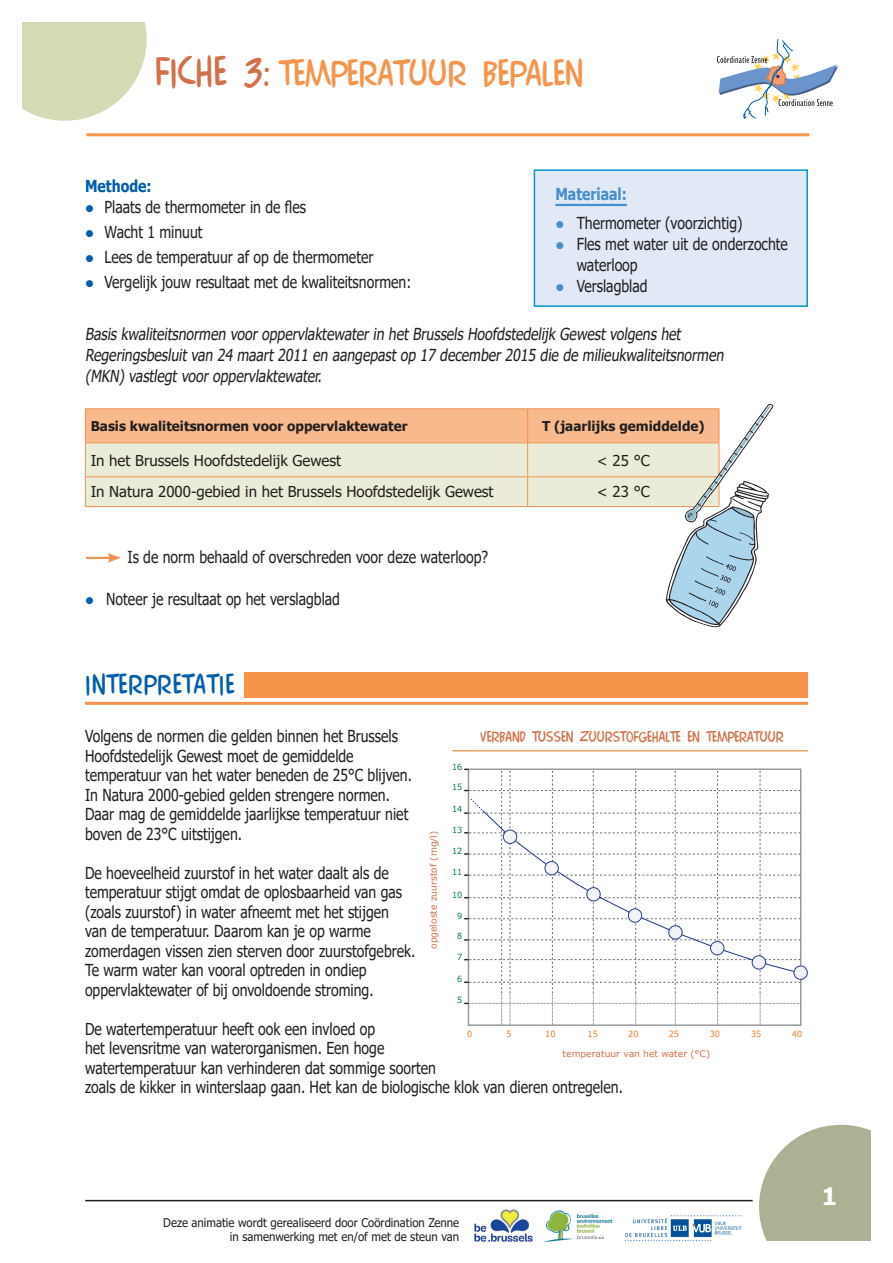
<style>
.page{position:relative;width:893px;height:1263px;background:#fff}
.page>*{position:absolute;margin:0;border:0;box-sizing:border-box;transform-origin:0 0}
.titel{font:37.5px "Comix";color:#f7944b}
.titel-2{font:28.5px "Comix";letter-spacing:.03em;color:#015dad}
.t1{font:700 24px "Tahoma";color:#fff}
.tekst{font:16.5px/19.5px "Tahoma";color:#231f20;scale:.85 1}
._1_1_1__titel{font:700 16.5px "Tahoma";color:#468fcc;scale:.85 1}
.tekst-2{font:700 16.5px "Tahoma";color:#015dad;scale:.85 1}
.t2{font:15.45px "Comix";color:#d3704a}
.t3{font:15px "Tahoma";color:#231f20}
.t4{font:700 13.5px "Tahoma";color:#231f20}
.t5{font:12px/14.4px "Tahoma";color:#231f20;text-align:right;scale:.95 1}
.t6{font:9.15px "Verdana";color:#d3704a}
.t7{font:8.4px "Verdana";color:#00754f;scale:.95 1}
.t8{font:8.4px "Verdana";color:#e87c1d;scale:.95 1}
.s1{font-size:42px;color:#d3704a}
.s2{color:#015dad}
.s3{color:#468fcc}
</style>
<div class="page">
<svg style="left:22px;top:22px;width:125px;height:99px;background:#dcdfbf"></svg>
<svg style="left:717px;top:39px;width:121px;height:80px"></svg>
<hr style="left:86px;top:133px;width:723px;height:3px;background:#f7944b">
<div style="left:534px;top:169px;width:274px;height:138px;background:#e1e9f6;border:2px solid #0096d0"></div>
<hr style="left:555px;top:204px;width:72px;height:2px;background:#468fcc">
<hr style="left:452px;top:750px;width:356px;height:1px;background:#da7a19">
<div style="left:794px;top:966px;width:13px;height:13px;background:#f2f3f4;border-radius:50%"></div>
<div style="left:794px;top:966px;width:14px;height:14px;border:1px solid #253f8e;border-radius:50%"></div>
<svg style="left:464px;top:769px;width:338px;height:256px"></svg>
<div style="left:244px;top:672px;width:564px;height:26px;background:#f7944b"></div>
<hr style="left:85px;top:702px;width:723px;height:3px;background:#f7944b">
<svg style="left:85px;top:403px;width:689px;height:224px"></svg>
<svg style="left:759px;top:1125px;width:112px;height:116px;background:#b6ba9f"></svg>
<hr style="left:85px;top:1200px;width:668px;height:1px;background:#231f20">
<img style="left:474px;top:1209px;width:59px;height:33px">
<img style="left:543px;top:1210px;width:70px;height:33px">
<img style="left:624px;top:1215px;width:118px;height:27px">
<p class="titel" style="left:155px;top:52px;width:430px"><span class="s1">FICHE 3:</span> TEMPERATUUR BEPALEN</p>
<p class="tekst-2" style="left:85px;top:174px;width:80px">Methode:</p>
<p class="tekst" style="left:85px;top:198px;width:261px"><span class="s2">●</span> Plaats de thermometer in de fles</p>
<p class="tekst" style="left:85px;top:223px;width:140px"><span class="s2">●</span> Wacht 1 minuut</p>
<p class="tekst" style="left:85px;top:248px;width:341px"><span class="s2">●</span> Lees de temperatuur af op de thermometer</p>
<p class="tekst" style="left:85px;top:273px;width:385px"><span class="s2">●</span> Vergelijk jouw resultaat met de kwaliteitsnormen:</p>
<p class="tekst" style="left:85px;top:325px;width:757px;line-height:21px">Basis kwaliteitsnormen voor oppervlaktewater in het Brussels Hoofdstedelij k Gewest volgens het<br>Regeringsbesluit van 24 maart 2011 en aangepast op 17 december 2015 die de milieukwaliteitsnormen (MKN) vastlegt voor oppervlaktewater.</p>
<p class="_1_1_1__titel" style="left:555px;top:182px;width:86px">Materiaal:</p>
<p class="tekst" style="left:555px;top:214px;width:222px"><span class="s3">●</span> Thermometer (voorzichtig)</p>
<p class="tekst" style="left:577px;top:234px;width:250px;line-height:21px;text-indent:-21px"><span class="s3">●</span> Fles met water uit de onderzochte waterloop</p>
<p class="tekst" style="left:555px;top:277px;width:110px"><span class="s3">●</span> Verslagblad</p>
<p class="t4" style="left:91px;top:417px;width:319px">Basis kwaliteitsnormen voor oppervlaktewater</p>
<p class="t4" style="left:542px;top:417px;width:164px">T (jaarlijks gemiddelde)</p>
<p class="t3" style="left:91px;top:450px;width:252px">In het Brussels Hoofdstedelijk Gewest</p>
<p class="t3" style="left:597px;top:450px;width:54px">&lt; 25 °C</p>
<p class="t3" style="left:91px;top:482px;width:404px">In Natura 2000-gebied in het Brussels Hoofdstedelijk Gewest</p>
<p class="t3" style="left:597px;top:482px;width:54px">&lt; 23 °C</p>
<p class="tekst" style="left:128px;top:548px;width:426px">Is de norm behaald of overschreden voor deze waterloop?</p>
<p class="tekst" style="left:85px;top:590px;width:301px"><span class="s2">●</span> Noteer je resultaat op het verslagblad</p>
<p class="titel-2" style="left:85px;top:668px;width:151px">INTERPRETATIE</p>
<p class="tekst" style="left:85px;top:727px;width:386px">Volgens de normen die gelden binnen het Brussels<br>Hoofdstedelijk Gewest moet de gemiddelde temperatuur van het water beneden de 25°C blijven.</p>
<p class="tekst" style="left:85px;top:786px;width:382px">In Natura 2000-gebied gelden strengere normen.<br>Daar mag de gemiddelde jaarlijkse temperatuur niet boven de 23°C uitstijgen.</p>
<p class="tekst" style="left:85px;top:864px;width:390px">De hoeveelheid zuurstof in het water daalt als de temperatuur stijgt omdat de oplosbaarheid van gas (zoals zuurstof) in water afneemt met het stijgen<br>van de temperatuur. Daarom kan je op warme zomerdagen vissen zien sterven door zuurstofgebrek.<br>Te warm water kan vooral optreden in ondiep oppervlaktewater of bij onvoldoende stroming.</p>
<p class="tekst" style="left:85px;top:1020px;width:634px">De watertemperatuur heeft ook een invloed op<br>het levensritme van waterorganismen. Een hoge<br>watertemperatuur kan verhinderen dat sommige soorten<br>zoals de kikker in winterslaap gaan. Het kan de biologische klok van dieren ontregelen.</p>
<p class="t2" style="left:481px;top:728px;width:305px">VERBAND TUSSEN ZUURSTOFGEHALTE EN TEMPERATUUR</p>
<p class="t7" style="left:452px;top:761px;width:12px">16</p>
<p class="t7" style="left:452px;top:781px;width:12px">15</p>
<p class="t7" style="left:452px;top:803px;width:12px">14</p>
<p class="t7" style="left:452px;top:824px;width:12px">13</p>
<p class="t7" style="left:452px;top:845px;width:12px">12</p>
<p class="t7" style="left:452px;top:866px;width:12px">11</p>
<p class="t7" style="left:452px;top:889px;width:12px">10</p>
<p class="t7" style="left:457px;top:910px;width:7px">9</p>
<p class="t7" style="left:457px;top:930px;width:7px">8</p>
<p class="t7" style="left:457px;top:952px;width:7px">7</p>
<p class="t7" style="left:457px;top:973px;width:7px">6</p>
<p class="t7" style="left:457px;top:994px;width:7px">5</p>
<p class="t6" style="left:427px;top:949px;width:120px;rotate:-90deg">opgeloste zuurstof (mg/l)</p>
<p class="t8" style="left:467px;top:1028px;width:7px">0</p>
<p class="t8" style="left:506px;top:1028px;width:7px">5</p>
<p class="t8" style="left:545px;top:1028px;width:12px">10</p>
<p class="t8" style="left:588px;top:1028px;width:12px">15</p>
<p class="t8" style="left:628px;top:1028px;width:12px">20</p>
<p class="t8" style="left:669px;top:1028px;width:12px">25</p>
<p class="t8" style="left:710px;top:1028px;width:12px">30</p>
<p class="t8" style="left:751px;top:1028px;width:12px">35</p>
<p class="t8" style="left:792px;top:1028px;width:12px">40</p>
<p class="t6" style="left:563px;top:1047px;width:149px">temperatuur van het water (°C)</p>
<p class="t5" style="left:163px;top:1216px;width:313px">Deze animatie wordt gerealiseerd door Coördination Zenne in samenwerking met en/of met de steun van</p>
<p class="t1" style="left:822px;top:1180px;width:17px">1</p>
</div>
